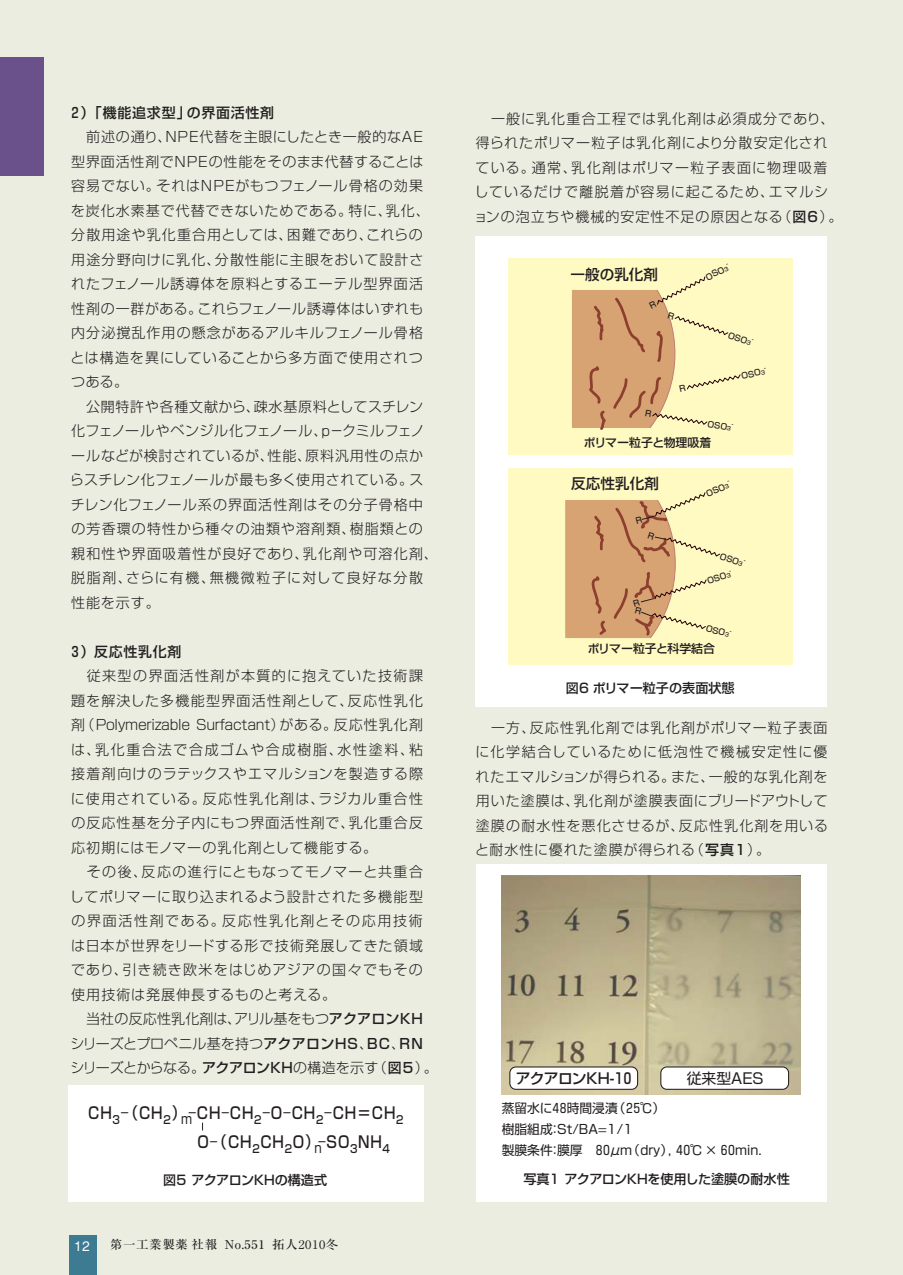
<style>
.page{position:relative;width:903px;height:1275px;background:#ebede1}
.page>*{position:absolute;margin:0;border:0;box-sizing:border-box;transform-origin:0 0}
.t1{font:500 16.1px "Shin Go";letter-spacing:.05em;color:#231f20;scale:.88 1}
.t2{font:500 14.88px "Shin Go";letter-spacing:-.055em;color:#231f20}
.t3{font:14.88px "Shin Go";color:#231f20}
.t4{font:500 14.7px "Shin Go";color:#231f20}
.t5{font:300 14px/24.5px "Shin Go";letter-spacing:.065em;color:#231f20}
.t6{font:500 13.65px "Gothic BBB";color:#fff}
.t7{font:500 13.12px "Shin Go";color:#231f20}
.t8{font:12.78px/21px "Shin Go";color:#231f20}
.t9{font:500 12.25px "Ryumin";letter-spacing:.05em;color:#231f20}
.t10{font:500 11.9px "Shin Go";letter-spacing:-.01em;color:#231f20}
.t11{font:500 11.2px "Shin Go";color:#231f20;scale:.87 1}
.t12{font:500 8.22px "Shin Go";color:#231f20}
.s1{font-weight:500}
.s2{font-size:11.2px}
.s3{font-size:16.1px}
.s4{font-weight:400}
.s5{font-size:5.42px}
</style>
<div class="page">
<div style="left:0;top:58px;width:43px;height:118px;background:#6b518b"></div>
<div style="left:475px;top:236px;width:352px;height:471px;background:#fff"></div>
<div style="left:476px;top:864px;width:351px;height:338px;background:#fff"></div>
<div style="left:69px;top:1085px;width:355px;height:117px;background:#fff"></div>
<div style="left:508px;top:259px;width:284px;height:196px;background:#fffac2"></div>
<div style="left:508px;top:468px;width:284px;height:196px;background:#fffac2"></div>
<img style="left:502px;top:876px;width:299px;height:219px">
<div style="left:510px;top:1067px;width:128px;height:22px;background:#fff;border-radius:6px"></div>
<div style="left:509px;top:1066px;width:129px;height:24px;border:1px solid #231f20;border-radius:6px"></div>
<div style="left:661px;top:1067px;width:127px;height:22px;background:#fff;border-radius:6px"></div>
<div style="left:660px;top:1066px;width:129px;height:24px;border:1px solid #231f20;border-radius:6px"></div>
<div style="left:69px;top:1236px;width:27px;height:39px;background:#3d7b93"></div>
<svg style="left:572px;top:276px;width:169px;height:154px"></svg>
<svg style="left:565px;top:492px;width:155px;height:147px"></svg>
<p class="t5" style="left:68px;top:102px;width:371px"><span class="s1">２）「機能追求型」の界面活性剤<br></span>　前述の通り、NPE代替を主眼にしたとき一般的なAE<br>型界面活性剤でNPEの性能をそのまま代替することは<br>容易でない。それはNPEがもつフェノール骨格の効果<br>を炭化水素基で代替できないためである。特に、乳化、分散用途や乳化重合用としては、困難であり、これらの<br>用途分野向けに乳化、分散性能に主眼をおいて設計さ<br>れたフェノール誘導体を原料とするエーテル型界面活<br>性剤の一群がある。これらフェノール誘導体はいずれも<br>内分泌撹乱作用の懸念があるアルキルフェノール骨格<br>とは構造を異にしていることから多方面で使用されつつある。<br>　公開特許や各種文献から、疎水基原料としてスチレン<br>化フェノールやベンジル化フェノール、ｐークミルフェノールなどが検討されているが、性能、原料汎用性の点か<br>らスチレン化フェノールが最も多く使用されている。スチレン化フェノール系の界面活性剤はその分子骨格中<br>の芳香環の特性から種々の油類や溶剤類、樹脂類との<br>親和性や界面吸着性が良好であり、乳化剤や可溶化剤、脱脂剤、さらに有機、無機微粒子に対して良好な分散<br>性能を示す。</p>
<p class="t5" style="left:68px;top:641px;width:371px"><span class="s1">３）反応性乳化剤<br></span>　従来型の界面活性剤が本質的に抱えていた技術課<br>題を解決した多機能型界面活性剤として、反応性乳化<br>剤（Polymerizable Surfactant）がある。反応性乳化剤<br>は、乳化重合法で合成ゴムや合成樹脂、水性塗料、粘接着剤向けのラテックスやエマルションを製造する際<br>に使用されている。反応性乳化剤は、ラジカル重合性の反応性基を分子内にもつ界面活性剤で、乳化重合反<br>応初期にはモノマーの乳化剤として機能する。<br>　その後、反応の進行にともなってモノマーと共重合<br>してポリマーに取り込まれるよう設計された多機能型の界面活性剤である。反応性乳化剤とその応用技術<br>は日本が世界をリードする形で技術発展してきた領域であり、引き続き欧米をはじめアジアの国々でもその使用技術は発展伸長するものと考える。<br>　当社の反応性乳化剤は、アリル基をもつ<span class="s1">アクアロンKH<br></span>シリーズとプロペニル基を持つ<span class="s1">アクアロンHS</span>、<span class="s1">BC</span>、<span class="s1">RN</span>シリーズとからなる。<span class="s1">アクアロンKH</span>の構造を示す（<span class="s1">図5</span>）。</p>
<p class="t1" style="left:88px;top:1107px;width:120px">CH<sub>3</sub><span class="s2">－</span>（CH<sub>2</sub>）<sub>m</sub></p>
<p class="t1" style="left:187px;top:1107px;width:86px"><span class="s2">－</span>CH<span class="s2">－</span>CH<sub>2</sub></p>
<p class="t11" style="left:261px;top:1108px;width:73px">－<span class="s3">O</span>－<span class="s3">CH</span>2</p>
<p class="t1" style="left:323px;top:1107px;width:93px"><span class="s2">－</span>CH＝CH<sub>2</sub></p>
<p class="t1" style="left:197px;top:1135px;width:143px">O<span class="s2">－</span>（CH<sub>2</sub>CH<sub>2</sub>O）<sub>n</sub></p>
<p class="t1" style="left:317px;top:1135px;width:84px"><span class="s2">－</span>SO<sub>3</sub>NH<sub>4</sub></p>
<p class="t7" style="left:163px;top:1175px;width:165px">図5 アクアロンKHの構造式</p>
<p class="t6" style="left:74px;top:1240px;width:17px">12</p>
<p class="t9" style="left:110px;top:1240px;width:230px">第一工業製薬社報　No.551　拓人<span class="s4">2010冬</span></p>
<p class="t5" style="left:474px;top:108px;width:370px">　一般に乳化重合工程では乳化剤は必須成分であり、得られたポリマー粒子は乳化剤により分散安定化されている。通常、乳化剤はポリマー粒子表面に物理吸着しているだけで離脱着が容易に起こるため、エマルションの泡立ちや機械的安定性不足の原因となる（<span class="s1">図6</span>）。</p>
<p class="t4" style="left:570px;top:269px;width:89px">一般の乳化剤</p>
<p class="t12" style="left:705px;top:275px;width:25px;rotate:-27deg">OSO<span class="s5">3</span></p>
<p class="t12" style="left:729px;top:332px;width:25px;rotate:18deg">OSO<span class="s5">3</span></p>
<p class="t12" style="left:741px;top:373px;width:25px;rotate:-12deg">OSO<span class="s5">3</span></p>
<p class="t12" style="left:708px;top:421px;width:25px;rotate:9deg">OSO<span class="s5">3</span></p>
<p class="t10" style="left:584px;top:438px;width:129px">ポリマー粒子と物理吸着</p>
<p class="t12" style="left:705px;top:491px;width:25px;rotate:-22deg">OSO<span class="s5">3</span></p>
<p class="t4" style="left:571px;top:478px;width:89px">反応性乳化剤</p>
<p class="t12" style="left:721px;top:553px;width:25px;rotate:18deg">OSO<span class="s5">3</span></p>
<p class="t12" style="left:707px;top:578px;width:25px;rotate:-17deg">OSO<span class="s5">3</span></p>
<p class="t12" style="left:707px;top:625px;width:25px;rotate:14deg">OSO<span class="s5">3</span></p>
<p class="t10" style="left:588px;top:644px;width:129px">ポリマー粒子と科学結合</p>
<p class="t7" style="left:566px;top:683px;width:170px">図6 ポリマー粒子の表面状態</p>
<p class="t5" style="left:475px;top:717px;width:355px;text-align:justify">　一方、反応性乳化剤では乳化剤がポリマー粒子表面に化学結合しているために低泡性で機械安定性に優れたエマルションが得られる。また、一般的な乳化剤を用いた塗膜は、乳化剤が塗膜表面にブリードアウトして塗膜の耐水性を悪化させるが、反応性乳化剤を用いると耐水性に優れた塗膜が得られる（<span class="s1">写真1</span>）。</p>
<p class="t2" style="left:516px;top:1073px;width:121px">アクアロンKH-１０</p>
<p class="t3" style="left:687px;top:1073px;width:79px">従来型AES</p>
<p class="t8" style="left:502px;top:1099px;width:262px">蒸留水に４８時間浸漬（２５℃）<br>樹脂組成：St/BA=1/1<br>製膜条件：膜厚　８０μm（dry）, ４０℃ × ６０min.</p>
<p class="t7" style="left:523px;top:1174px;width:268px">写真1 アクアロンKHを使用した塗膜の耐水性</p>
</div>
